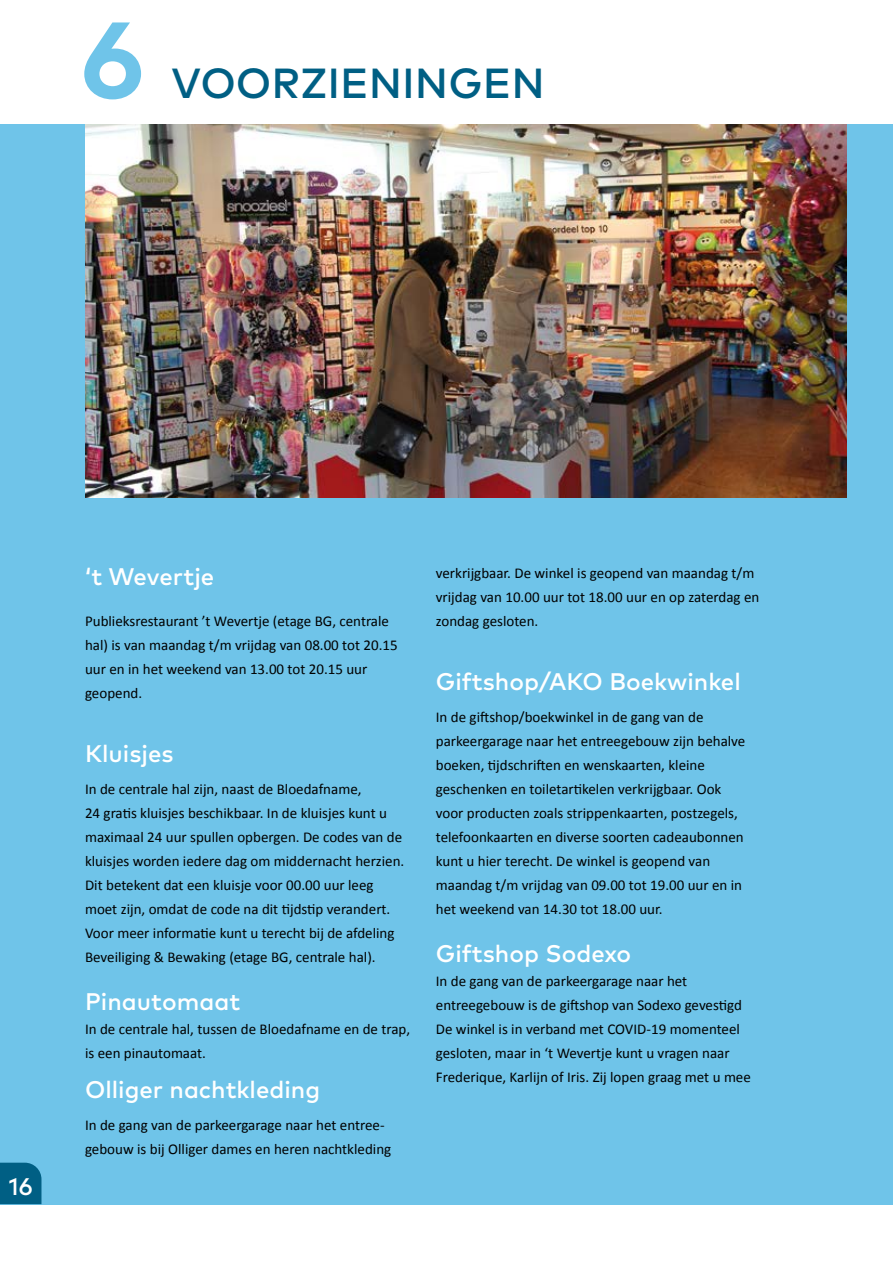
<style>
.page{position:relative;width:893px;height:1263px;background:#fff}
.page>*{position:absolute;margin:0;border:0;box-sizing:border-box;transform-origin:0 0}
.t1{font:700 108px "Mark OT";color:#6fc4e9}
.t2{font:500 42px "Mark OT";color:#005f84}
.t3{font:500 24px "Mark OT";color:#fff}
.t4{font:15px/24px "Calibri";color:#000}
</style>
<div class="page">
<div style="left:0;top:124px;width:893px;height:1080px;background:#6fc4e9"></div>
<div style="left:0;top:1163px;width:41px;height:41px;background:#005f84"></div>
<img style="left:85px;top:124px;width:761px;height:373px">
<h1 class="t1" style="left:81px;top:-10px;width:65px">6</h1>
<h2 class="t2" style="left:171px;top:56px;width:375px">VOORZIENINGEN</h2>
<h3 class="t3" style="left:9px;top:1171px;width:25px">16</h3>
<h3 class="t3" style="left:85px;top:561px;width:131px">‘t Wevertje</h3>
<p class="t4" style="left:85px;top:609px;width:314px">Publieksrestaurant ’t Wevertje (etage BG, centrale hal) is van maandag t/m vrijdag van 08.00 tot 20.15 uur en in het weekend van 13.00 tot 20.15 uur geopend.</p>
<h3 class="t3" style="left:85px;top:738px;width:90px">Kluisjes</h3>
<p class="t4" style="left:85px;top:777px;width:321px">In de centrale hal zijn, naast de Bloedafname,<br>24 gratis kluisjes beschikbaar. In de kluisjes kunt u maximaal 24 uur spullen opbergen. De codes van de kluisjes worden iedere dag om middernacht herzien.<br>Dit betekent dat een kluisje voor 00.00 uur leeg moet zijn, omdat de code na dit tijdstip verandert.<br>Voor meer informatie kunt u terecht bij de afdeling Beveiliging &amp; Bewaking (etage BG, centrale hal).</p>
<h3 class="t3" style="left:85px;top:986px;width:157px">Pinautomaat</h3>
<p class="t4" style="left:85px;top:1017px;width:327px">In de centrale hal, tussen de Bloedafname en de trap, is een pinautomaat.</p>
<h3 class="t3" style="left:85px;top:1074px;width:237px">Olliger nachtkleding</h3>
<p class="t4" style="left:85px;top:1113px;width:308px">In de gang van de parkeergarage naar het entree&shy;gebouw is bij Olliger dames en heren nachtkleding</p>
<p class="t4" style="left:436px;top:561px;width:325px">verkrijgbaar. De winkel is geopend van maandag t/m vrijdag van 10.00 uur tot 18.00 uur en op zaterdag en zondag gesloten.</p>
<h3 class="t3" style="left:436px;top:666px;width:306px">Giftshop/AKO Boekwinkel</h3>
<p class="t4" style="left:436px;top:705px;width:311px">In de giftshop/boekwinkel in de gang van de parkeergarage naar het entreegebouw zijn behalve boeken, tijdschriften en wenskaarten, kleine geschenken en toiletartikelen verkrijgbaar. Ook voor producten zoals strippenkaarten, postzegels, telefoonkaarten en diverse soorten cadeaubonnen kunt u hier terecht. De winkel is geopend van maandag t/m vrijdag van 09.00 tot 19.00 uur en in het weekend van 14.30 tot 18.00 uur.</p>
<h3 class="t3" style="left:436px;top:938px;width:197px">Giftshop Sodexo</h3>
<p class="t4" style="left:436px;top:969px;width:317px">In de gang van de parkeergarage naar het entreegebouw is de giftshop van Sodexo gevestigd De winkel is in verband met COVID-19 momenteel gesloten, maar in ‘t Wevertje kunt u vragen naar Frederique, Karlijn of Iris. Zij lopen graag met u mee</p>
</div>
